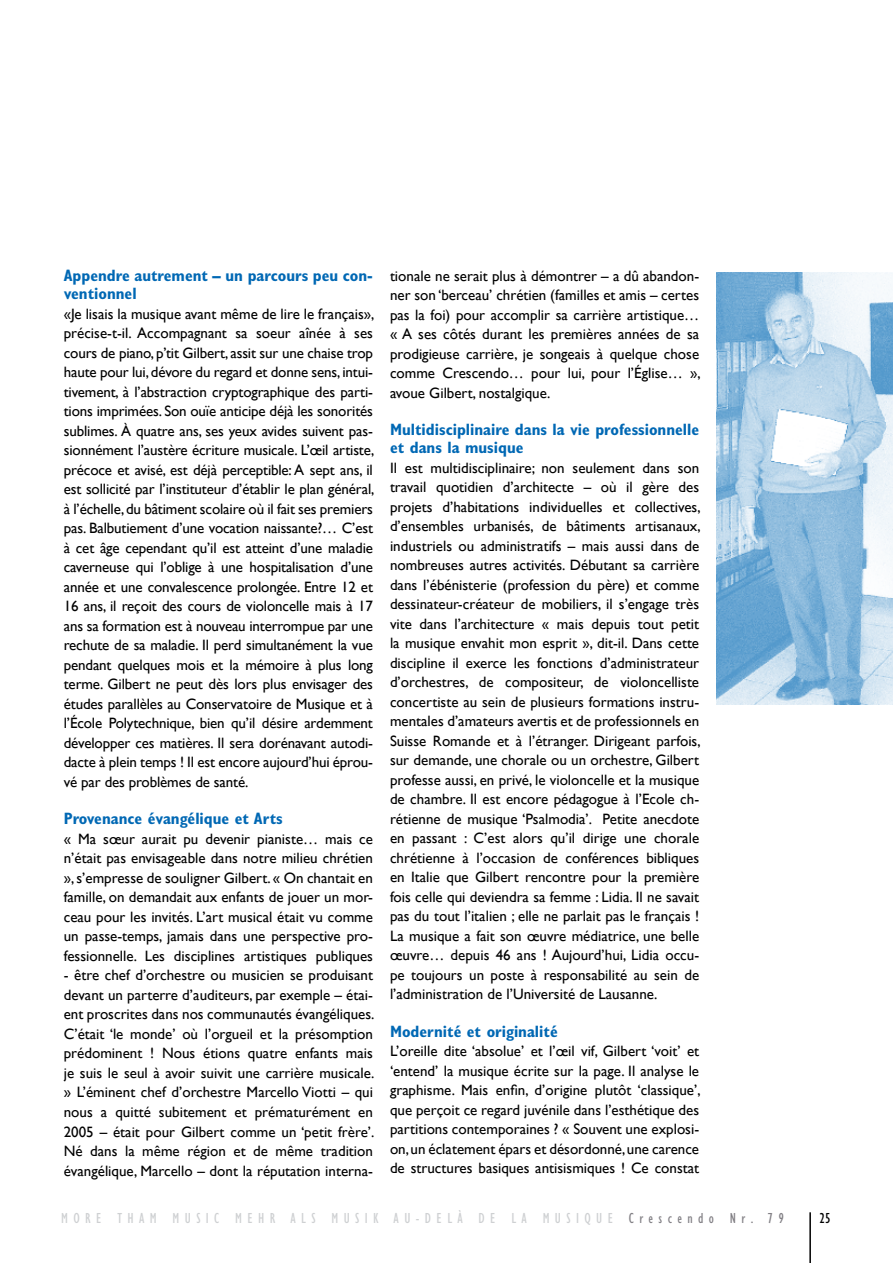
<style>
.page{position:relative;width:893px;height:1263px;background:#fff}
.page>*{position:absolute;margin:0;border:0;box-sizing:border-box;transform-origin:0 0}
.t1{font:700 condensed 16.5px/18px "Gill Sans";color:#0068b4}
.t2{font:15px/19.5px "Gill Sans";color:#000;text-align:justify}
.t3{font:condensed 15px "Gill Sans";letter-spacing:.36em;color:#ced0d2}
.t4{font:condensed 15px "Gill Sans";letter-spacing:.36em;color:#817f84}
.t5{font:condensed 15px "Gill Sans";color:#000}
</style>
<div class="page">
<hr style="left:809px;top:1212px;width:2px;height:51px;background:#000">
<img style="left:716px;top:272px;width:177px;height:432px">
<p class="t1" style="left:64px;top:267px;width:311px">Appendre autrement – un parcours peu con&shy;ventionnel</p>
<p class="t2" style="left:64px;top:304px;width:312px">«Je lisais la musique avant même de lire le français», précise-t-il. Accompagnant sa soeur aînée à ses cours de piano, p’tit Gilbert, assit sur une chaise trop haute pour lui, dévore du regard et donne sens, intui&shy;tivement, à l’abstraction cryptographique des parti&shy;tions imprimées. Son ouïe anticipe déjà les sonorités sublimes. À quatre ans, ses yeux avides suivent pas&shy;sionnément l’austère écriture musicale. L’œil artiste, précoce et avisé, est déjà perceptible: A sept ans, il est sollicité par l’instituteur d’établir le plan général, à l’échelle, du bâtiment scolaire où il fait ses premiers pas. Balbutiement d’une vocation naissante?… C’est à cet âge cependant qu’il est atteint d’une maladie caverneuse qui l’oblige à une hospitalisation d’une année et une convalescence prolongée. Entre 12 et 16 ans, il reçoit des cours de violoncelle mais à 17 ans sa formation est à nouveau interrompue par une rechute de sa maladie. Il perd simultanément la vue pendant quelques mois et la mémoire à plus long terme. Gilbert ne peut dès lors plus envisager des études parallèles au Conservatoire de Musique et à l’École Polytechnique, bien qu’il désire ardemment développer ces matières. Il sera dorénavant autodi&shy;dacte à plein temps ! Il est encore aujourd’hui éprou&shy;vé par des problèmes de santé.</p>
<p class="t1" style="left:64px;top:810px;width:220px">Provenance évangélique et Arts</p>
<p class="t2" style="left:64px;top:829px;width:311px">« Ma sœur aurait pu devenir pianiste… mais ce n’était pas envisageable dans notre milieu chrétien », s’empresse de souligner Gilbert. « On chantait en famille, on demandait aux enfants de jouer un mor&shy;ceau pour les invités. L’art musical était vu comme un passe-temps, jamais dans une perspective pro&shy;fessionnelle. Les disciplines artistiques publiques</p>
<p class="t2" style="left:64px;top:965px;width:312px">- être chef d’orchestre ou musicien se produisant devant un parterre d’auditeurs, par exemple – étai&shy;ent proscrites dans nos communautés évangéliques.<br>C’était ‘le monde’ où l’orgueil et la présomption prédominent ! Nous étions quatre enfants mais je suis le seul à avoir suivit une carrière musicale. » L’éminent chef d’orchestre Marcello Viotti – qui nous a quitté subitement et prématurément en 2005 – était pour Gilbert comme un ‘petit frère’.<br>Né dans la même région et de même tradition évangélique, Marcello – dont la réputation interna-</p>
<p class="t2" style="left:390px;top:266px;width:312px">tionale ne serait plus à démontrer – a dû abandon&shy;ner son ‘berceau’ chrétien (familles et amis – certes pas la foi) pour accomplir sa carrière artistique… « A ses côtés durant les premières années de sa prodigieuse carrière, je songeais à quelque chose comme Crescendo… pour lui, pour l’Église… », avoue Gilbert, nostalgique.</p>
<p class="t1" style="left:390px;top:421px;width:311px">Multidisciplinaire dans la vie professionnelle et dans la musique</p>
<p class="t2" style="left:390px;top:458px;width:312px">Il est multidisciplinaire; non seulement dans son travail quotidien d’architecte – où il gère des projets d’habitations individuelles et collectives, d’ensembles urbanisés, de bâtiments artisanaux, industriels ou administratifs – mais aussi dans de nombreuses autres activités. Débutant sa carrière dans l’ébénisterie (profession du père) et comme dessinateur-créateur de mobiliers, il s’engage très vite dans l’architecture « mais depuis tout petit la musique envahit mon esprit », dit-il. Dans cette discipline il exerce les fonctions d’administrateur d’orchestres, de compositeur, de violoncelliste concertiste au sein de plusieurs formations instru&shy;mentales d’amateurs avertis et de professionnels en Suisse Romande et à l’étranger. Dirigeant parfois, sur demande, une chorale ou un orchestre, Gilbert professe aussi, en privé, le violoncelle et la musique de chambre. Il est encore pédagogue à l’Ecole ch&shy;rétienne de musique ‘Psalmodia’. Petite anecdote en passant : C’est alors qu’il dirige une chorale chrétienne à l’occasion de conférences bibliques en Italie que Gilbert rencontre pour la première fois celle qui deviendra sa femme : Lidia. Il ne savait pas du tout l’italien ; elle ne parlait pas le français !<br>La musique a fait son œuvre médiatrice, une belle œuvre… depuis 46 ans ! Aujourd’hui, Lidia occu&shy;pe toujours un poste à responsabilité au sein de l’administration de l’Université de Lausanne.</p>
<p class="t1" style="left:390px;top:1022px;width:169px">Modernité et originalité</p>
<p class="t2" style="left:390px;top:1041px;width:312px">L’oreille dite ‘absolue’ et l’œil vif, Gilbert ‘voit’ et ‘entend’ la musique écrite sur la page. Il analyse le graphisme. Mais enfin, d’origine plutôt ‘classique’, que perçoit ce regard juvénile dans l’esthétique des partitions contemporaines ? « Souvent une explosi&shy;on, un éclatement épars et désordonné, une carence de structures basiques antisismiques ! Ce constat</p>
<p class="t3" style="left:61px;top:1210px;width:459px">MORE THAM MUSIC MEHR ALS MUSIK AU -DEL À DE LA</p>
<p class="t3" style="left:543px;top:1210px;width:10px">MUSI</p>
<p class="t3" style="left:584px;top:1210px;width:21px">Q UE</p>
<p class="t4" style="left:629px;top:1210px;width:156px">CRESCENDO NR. 79</p>
<p class="t5" style="left:820px;top:1210px;width:12px">25</p>
</div>
